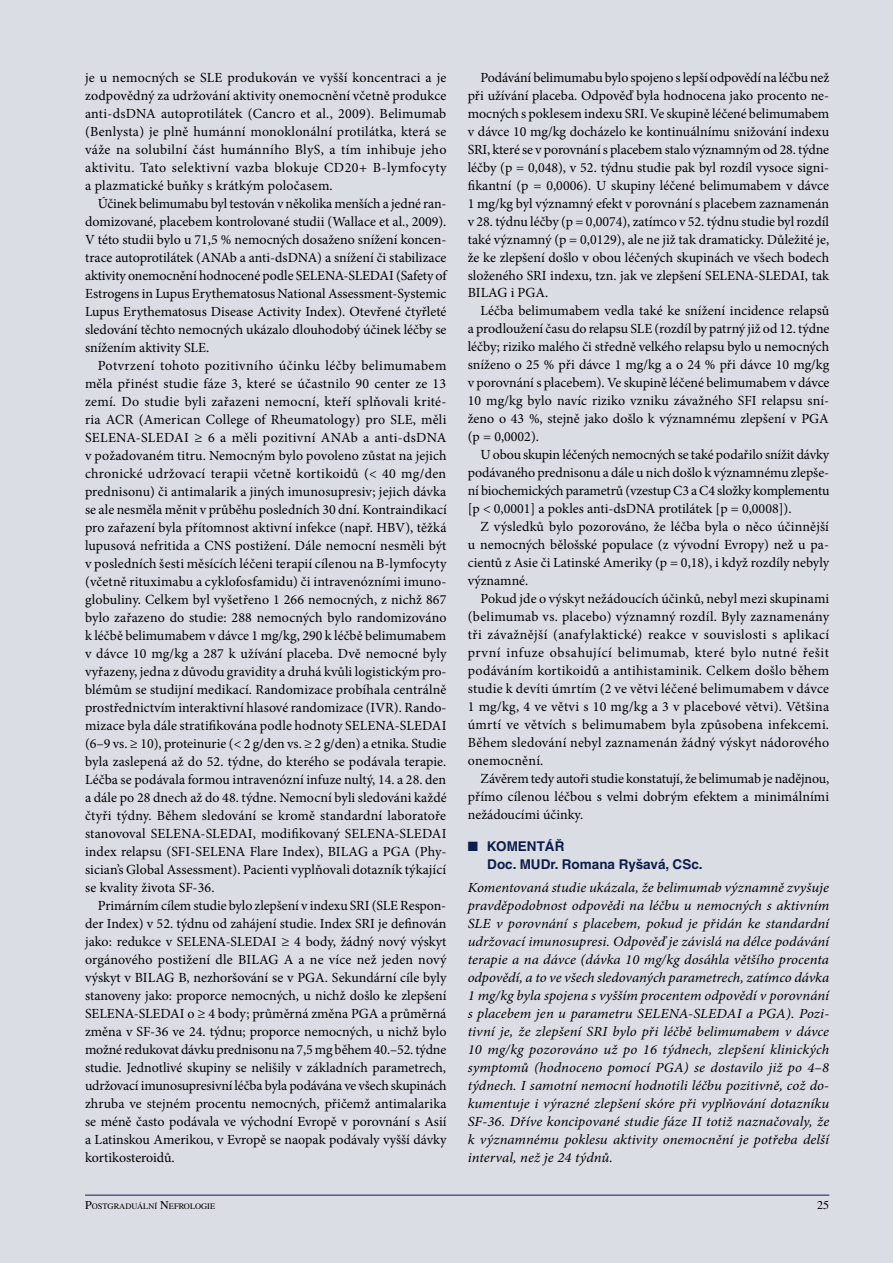
<style>
.page{position:relative;width:893px;height:1263px;background:#dbdde4}
.page>*{position:absolute;margin:0;border:0;box-sizing:border-box;transform-origin:0 0}
.t1{font:13.95px/18px "Minion Pro";color:#000;text-align:justify}
.t2{font:italic 13.95px/18px "Minion Pro";letter-spacing:.005em;color:#000;text-align:justify;scale:1.05 1}
.t3{font:700 13.5px/18px "Helvetica CE";color:#0d1e4d}
.t4{font:12px "Times CE";color:#000}
.t5{font:8.4px "Times CE";color:#000}
.s1{font-size:12px}
</style>
<div class="page">
<hr style="left:85px;top:1195px;width:744px;height:1px;background:#0d1e4d">
<p class="t1" style="left:85px;top:68px;width:363px">je u nemocných se SLE produkován ve vyšší koncentraci a je zodpovědný za udržování aktivity onemocnění včetně produkce anti‑dsDNA autoprotilátek (Cancro et al., 2009). Belimumab (Benlysta) je plně humánní monoklonální protilátka, která se váže na solubilní část humánního BlyS, a tím inhibuje jeho aktivitu. Tato selektivní vazba blokuje CD20+ B‑lymfocyty a plazmatické buňky s krátkým poločasem.</p>
<p class="t1" style="left:85px;top:194px;width:363px;text-indent:13px">Účinek belimumabu byl testován v několika menších a jedné ran&shy;domizované, placebem kontrolované studii (Wallace et al., 2009).<br>V této studii bylo u 71,5 % nemocných dosaženo snížení koncen&shy;trace autoprotilátek (ANAb a anti‑dsDNA) a snížení či stabilizace aktivity onemocnění hodnocené podle SELENA‑SLEDAI (Safety of Estrogens in Lupus Erythematosus National Assessment‑Systemic Lupus Erythematosus Disease Activity Index). Otevřené čtyřleté sledování těchto nemocných ukázalo dlouhodobý účinek léčby se snížením aktivity SLE.</p>
<p class="t1" style="left:85px;top:356px;width:363px;text-indent:13px">Potvrzení tohoto pozitivního účinku léčby belimumabem měla přinést studie fáze 3, které se účastnilo 90 center ze 13 zemí. Do studie byli zařazeni nemocní, kteří splňovali krité&shy;ria ACR (American College of Rheumatology) pro SLE, měli SELENA‑SLEDAI ≥ 6 a měli pozitivní ANAb a anti‑dsDNA v požadovaném titru. Nemocným bylo povoleno zůstat na jejich chronické udržovací terapii včetně kortikoidů (&lt; 40 mg/den prednisonu) či antimalarik a jiných imunosupresiv; jejich dávka se ale nesměla měnit v průběhu posledních 30 dní. Kontraindikací pro zařazení byla přítomnost aktivní infekce (např. HBV), těžká lupusová nefritida a CNS postižení. Dále nemocní nesměli být v posledních šesti měsících léčeni terapií cílenou na B‑lymfocyty (včetně rituximabu a cyklofosfamidu) či intravenózními imuno&shy;globuliny. Celkem byl vyšetřeno 1 266 nemocných, z nichž 867 bylo zařazeno do studie: 288 nemocných bylo randomizováno k léčbě belimumabem v dávce 1 mg/kg, 290 k léčbě belimumabem v dávce 10 mg/kg a 287 k užívání placeba. Dvě nemocné byly vyřazeny, jedna z důvodu gravidity a druhá kvůli logistickým pro&shy;blémům se studijní medikací. Randomizace probíhala centrálně prostřednictvím interaktivní hlasové randomizace (IVR). Rando&shy;mizace byla dále stratifikována podle hodnoty SELENA‑SLEDAI (6–9 vs. ≥ 10), proteinurie (&lt; 2 g/den vs. ≥ 2 g/den) a etnika. Studie byla zaslepená až do 52. týdne, do kterého se podávala terapie.<br>Léčba se podávala formou intravenózní infuze nultý, 14. a 28. den a dále po 28 dnech až do 48. týdne. Nemocní byli sledováni každé čtyři týdny. Během sledování se kromě standardní laboratoře stanovoval SELENA‑SLEDAI, modifikovaný SELENA‑SLEDAI index relapsu (SFI‑SELENA Flare Index), BILAG a PGA (Phy&shy;sician’s Global Assessment). Pacienti vyplňovali dotazník týkající se kvality života SF‑36.</p>
<p class="t1" style="left:85px;top:896px;width:363px;text-indent:13px">Primárním cílem studie bylo zlepšení v indexu SRI (SLE Respon&shy;der Index) v 52. týdnu od zahájení studie. Index SRI je definován jako: redukce v SELENA‑SLEDAI ≥ 4 body, žádný nový výskyt orgánového postižení dle BILAG A a ne více než jeden nový výskyt v BILAG B, nezhoršování se v PGA. Sekundární cíle byly stanoveny jako: proporce nemocných, u nichž došlo ke zlepšení SELENA‑SLEDAI o ≥ 4 body; průměrná změna PGA a průměrná změna v SF‑36 ve 24. týdnu; proporce nemocných, u nichž bylo možné redukovat dávku prednisonu na 7,5 mg během 40.–52. týdne studie. Jednotlivé skupiny se nelišily v základních parametrech, udržovací imunosupresivní léčba byla podávána ve všech skupinách zhruba ve stejném procentu nemocných, přičemž antimalarika se méně často podávala ve východní Evropě v porovnání s Asií a Latinskou Amerikou, v Evropě se naopak podávaly vyšší dávky kortikosteroidů.</p>
<p class="t1" style="left:468px;top:68px;width:363px;text-indent:13px">Podávání belimumabu bylo spojeno s lepší odpovědí na léčbu než při užívání placeba. Odpověď byla hodnocena jako procento ne&shy;mocných s poklesem indexu SRI. Ve skupině léčené belimumabem v dávce 10 mg/kg docházelo ke kontinuálnímu snižování indexu SRI, které se v porovnání s placebem stalo významným od 28. týdne léčby (p = 0,048), v 52. týdnu studie pak byl rozdíl vysoce signi&shy;fikantní (p = 0,0006). U skupiny léčené belimumabem v dávce 1 mg/kg byl významný efekt v porovnání s placebem zaznamenán v 28. týdnu léčby (p = 0,0074), zatímco v 52. týdnu studie byl rozdíl také významný (p = 0,0129), ale ne již tak dramaticky. Důležité je, že ke zlepšení došlo v obou léčených skupinách ve všech bodech složeného SRI indexu, tzn. jak ve zlepšení SELENA‑SLEDAI, tak BILAG i PGA.</p>
<p class="t1" style="left:468px;top:302px;width:363px;text-indent:13px">Léčba belimumabem vedla také ke snížení incidence relapsů a prodloužení času do relapsu SLE (rozdíl by patrný již od 12. týdne léčby; riziko malého či středně velkého relapsu bylo u nemocných sníženo o 25 % při dávce 1 mg/kg a o 24 % při dávce 10 mg/kg v porovnání s placebem). Ve skupině léčené belimumabem v dávce 10 mg/kg bylo navíc riziko vzniku závažného SFI relapsu sní&shy;ženo o 43 %, stejně jako došlo k významnému zlepšení v PGA (p = 0,0002).</p>
<p class="t1" style="left:468px;top:446px;width:363px;text-indent:13px">U obou skupin léčených nemocných se také podařilo snížit dávky podávaného prednisonu a dále u nich došlo k významnému zlepše&shy;ní biochemických parametrů (vzestup C3 a C4 složky komplementu [p &lt; 0,0001] a pokles anti‑dsDNA protilátek [p = 0,0008]).</p>
<p class="t1" style="left:468px;top:518px;width:363px;text-indent:13px">Z výsledků bylo pozorováno, že léčba byla o něco účinnější u nemocných bělošské populace (z vývodní Evropy) než u pa&shy;cientů z Asie či Latinské Ameriky (p = 0,18), i když rozdíly nebyly významné.</p>
<p class="t1" style="left:468px;top:590px;width:363px;text-indent:13px">Pokud jde o výskyt nežádoucích účinků, nebyl mezi skupinami (belimumab vs. placebo) významný rozdíl. Byly zaznamenány tři závažnější (anafylaktické) reakce v souvislosti s aplikací první infuze obsahující belimumab, které bylo nutné řešit podáváním kortikoidů a antihistaminik. Celkem došlo během studie k devíti úmrtím (2 ve větvi léčené belimumabem v dávce 1 mg/kg, 4 ve větvi s 10 mg/kg a 3 v placebové větvi). Většina úmrtí ve větvích s belimumabem byla způsobena infekcemi.<br>Během sledování nebyl zaznamenán žádný výskyt nádorového onemocnění.</p>
<p class="t1" style="left:468px;top:770px;width:363px;text-indent:13px">Závěrem tedy autoři studie konstatují, že belimumab je nadějnou, přímo cílenou léčbou s velmi dobrým efektem a minimálními nežádoucími účinky.</p>
<p class="t3" style="left:487px;top:837px;width:20px">Koment</p>
<p class="t3" style="left:487px;top:837px;width:217px;text-indent:58px">ář<br>Doc. MUDr. Romana Ryšavá, CSc.</p>
<p class="t2" style="left:468px;top:878px;width:346px">Komentovaná studie ukázala, že belimumab významně zvyšuje pravděpodobnost odpovědi na léčbu u nemocných s aktivním SLE v porovnání s placebem, pokud je přidán ke standardní udržovací imunosupresi. Odpověď je závislá na délce podávání terapie a na dávce (dávka 10 mg/kg dosáhla většího procenta odpovědí, a to ve všech sledovaných parametrech, zatímco dávka 1 mg/kg byla spojena s vyšším procentem odpovědí v porovnání s placebem jen u parametru SELENA‑SLEDAI a PGA). Pozi‑ tivní je, že zlepšení SRI bylo při léčbě belimumabem v dávce 10 mg/kg pozorováno už po 16 týdnech, zlepšení klinických symptomů (hodnoceno pomocí PGA) se dostavilo již po 4–8 týdnech. I samotní nemocní hodnotili léčbu pozitivně, což do‑ kumentuje i výrazné zlepšení skóre při vyplňování dotazníku SF‑36. Dříve koncipované studie fáze II totiž naznačovaly, že k významnému poklesu aktivity onemocnění je potřeba delší interval, než je 24 týdnů.</p>
<p class="t5" style="left:85px;top:1201px;width:132px"><span class="s1">P</span>OSTGRADUÁLNÍ <span class="s1">N</span>EFROLOGIE</p>
<p class="t4" style="left:817px;top:1197px;width:13px">25</p>
</div>
